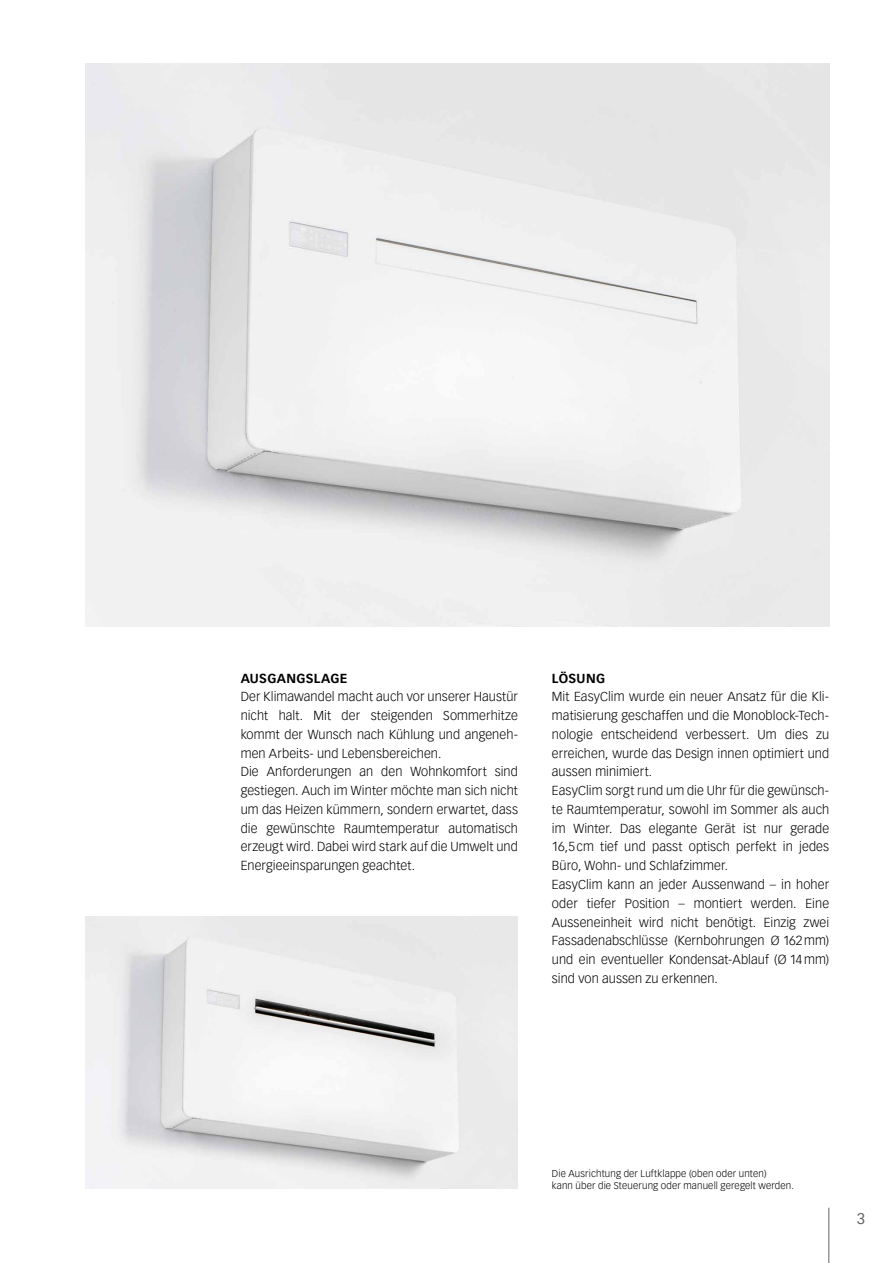
<style>
.page{position:relative;width:893px;height:1263px;background:#fff}
.page>*{position:absolute;margin:0;border:0;box-sizing:border-box;transform-origin:0 0}
.t1{font:15px "Vectora LT Pro";color:#626463}
.t2{font:300 12.75px/18.8px "Vectora LT Pro";letter-spacing:.005em;color:#000}
.t3{font:700 12.75px "Vectora LT Pro";letter-spacing:.03em;color:#000}
.t4{font:300 9.75px/11.7px "Vectora LT Pro";letter-spacing:.015em;color:#000}
</style>
<div class="page">
<img style="left:85px;top:64px;width:744px;height:562px">
<img style="left:85px;top:916px;width:433px;height:273px">
<hr style="left:828px;top:1208px;width:1px;height:55px;background:#626463">
<p class="t3" style="left:241px;top:670px;width:108px">AUSGANGSLAGE</p>
<p class="t2" style="left:241px;top:687px;width:279px">Der Klimawandel macht auch vor unserer Haustür nicht halt. Mit der steigenden Sommerhitze kommt der Wunsch nach Kühlung und angeneh&shy;men Arbeits- und Lebensbereichen.<br>Die Anforderungen an den Wohnkomfort sind gestiegen. Auch im Winter möchte man sich nicht um das Heizen kümmern, sondern erwartet, dass die gewünschte Raumtemperatur automatisch erzeugt wird. Dabei wird stark auf die Umwelt und Energieeinsparungen geachtet.</p>
<p class="t3" style="left:552px;top:670px;width:55px">LÖSUNG</p>
<p class="t2" style="left:552px;top:687px;width:279px">Mit EasyClim wurde ein neuer Ansatz für die Kli&shy;matisierung geschaffen und die Monoblock-Tech&shy;nologie entscheidend verbessert. Um dies zu erreichen, wurde das Design innen optimiert und aussen minimiert.<br>EasyClim sorgt rund um die Uhr für die gewünsch&shy;te Raumtemperatur, sowohl im Sommer als auch im Winter. Das elegante Gerät ist nur gerade 16,5cm tief und passt optisch perfekt in jedes Büro, Wohn- und Schlafzimmer.<br>EasyClim kann an jeder Aussenwand – in hoher oder tiefer Position – montiert werden. Eine Ausseneinheit wird nicht benötigt. Einzig zwei Fassadenabschlüsse (Kernbohrungen Ø 162mm) und ein eventueller Kondensat-Ablauf (Ø 14mm) sind von aussen zu erkennen.</p>
<p class="t4" style="left:552px;top:1168px;width:244px">Die Ausrichtung der Luftklappe (oben oder unten)<br>kann über die Steuerung oder manuell geregelt werden.</p>
<p class="t1" style="left:857px;top:1210px;width:10px">3</p>
</div>
